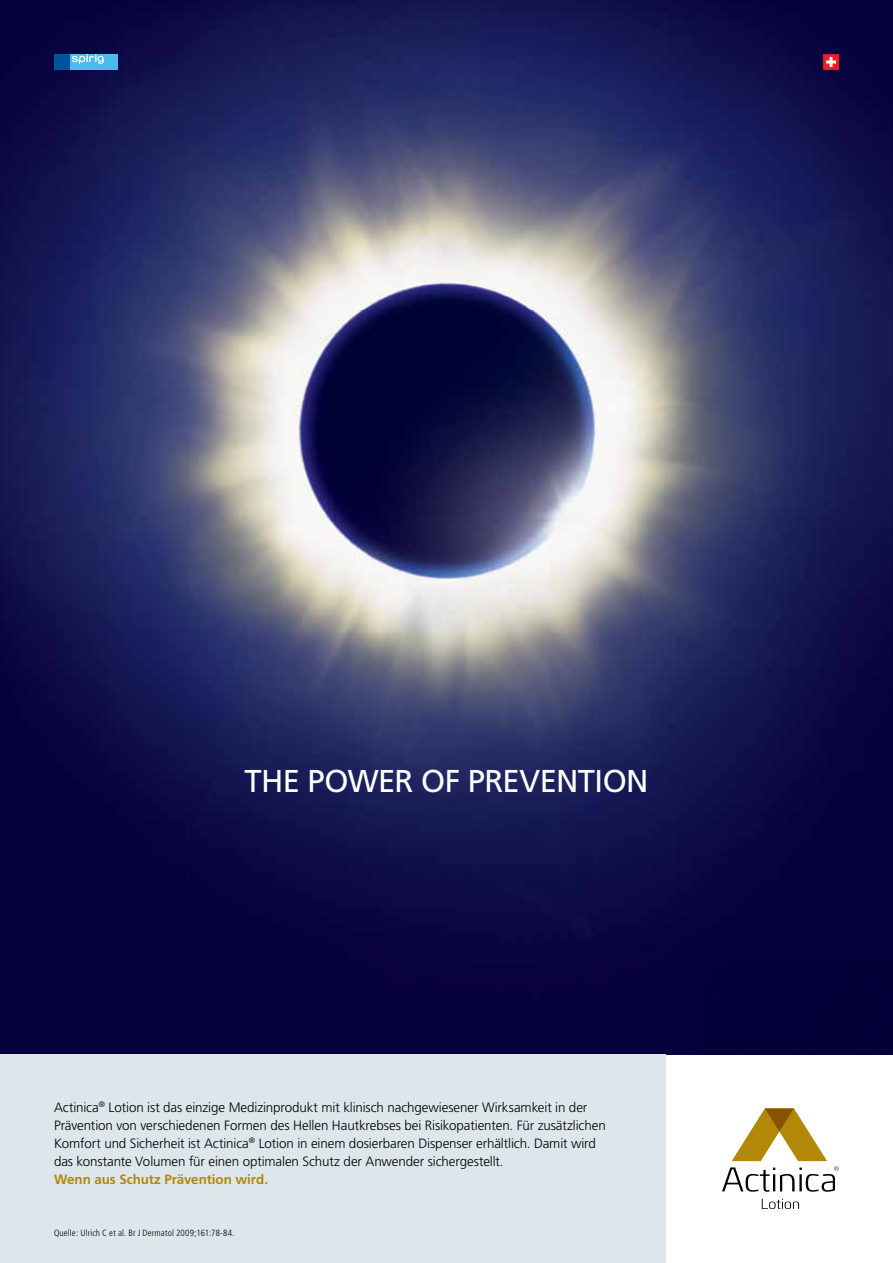
<style>
.page{position:relative;width:893px;height:1263px;background:#fff}
.page>*{position:absolute;margin:0;border:0;box-sizing:border-box;transform-origin:0 0}
.t1{font:31.65px "Frutiger";letter-spacing:-.02em;color:#fff}
.t2{font:300 13.5px/18px "Frutiger";letter-spacing:-.005em;color:#000}
.t3{font:700 13.5px "Frutiger";color:#b38808}
.t4{font:300 condensed 9px "Frutiger";letter-spacing:.02em;color:#000}
</style>
<div class="page">
<img style="left:0;top:0;width:893px;height:1054px">
<div style="left:0;top:1054px;width:666px;height:209px;background:#dce6eb"></div>
<svg style="left:722px;top:1108px;width:117px;height:84px"></svg>
<svg style="left:762px;top:1199px;width:37px;height:10px"></svg>
<svg style="left:823px;top:54px;width:16px;height:16px"></svg>
<div style="left:54px;top:54px;width:16px;height:16px;background:#00539f"></div>
<div style="left:70px;top:54px;width:48px;height:16px;background:#4bbbeb"></div>
<svg style="left:72px;top:54px;width:32px;height:10px"></svg>
<h1 class="t1" style="left:244px;top:763px;width:406px">THE POWER OF PREVENTION</h1>
<p class="t2" style="left:54px;top:1098px;width:553px">Actinica<sup>®</sup> Lotion ist das einzige Medizinprodukt mit klinisch nachgewiesener Wirksamkeit in der Prävention von verschiedenen Formen des Hellen Hautkrebses bei Risikopatienten. Für zusätzlichen Komfort und Sicherheit ist Actinica<sup>®</sup> Lotion in einem dosierbaren Dispenser erhältlich. Damit wird das konstante Volumen für einen optimalen Schutz der Anwender sichergestellt.</p>
<p class="t3" style="left:54px;top:1171px;width:216px">Wenn aus Schutz Prävention wird.</p>
<p class="t4" style="left:54px;top:1227px;width:182px">Quelle: Ulrich C et al. Br J Dermatol 2009;161:78-84.</p>
</div>
